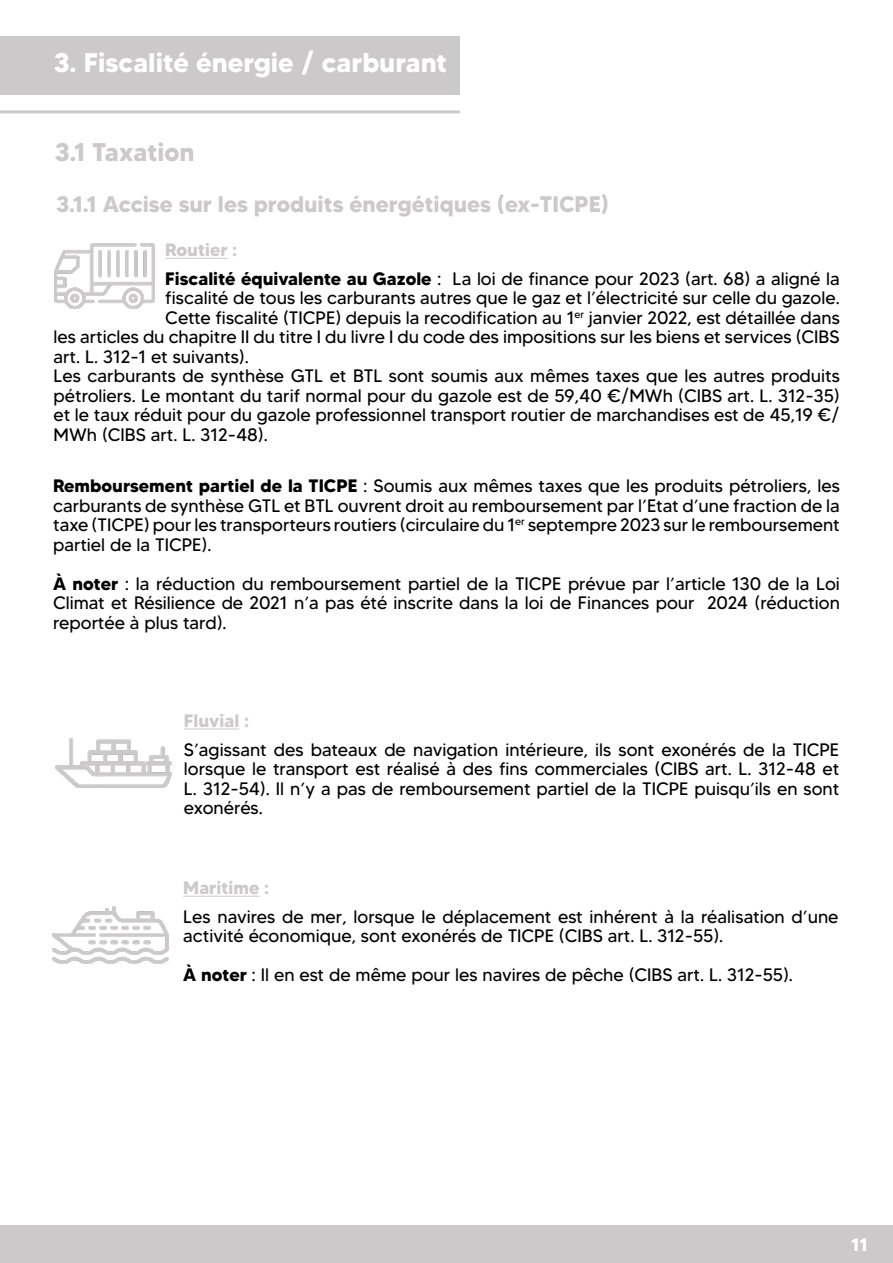
<style>
.page{position:relative;width:893px;height:1263px;background:#fff}
.page>*{position:absolute;margin:0;border:0;box-sizing:border-box;transform-origin:0 0}
.t1{font:700 27px "MADETOMMY";color:#fff}
.t2{font:700 25.5px "MADETOMMY";color:#cbc9c9}
.t3{font:700 22.5px "MADETOMMY";color:#cbc9c9}
.t4{font:18px/19.5px "MADETOMMY";color:#000;text-align:justify}
.t5{font:700 18px "MADETOMMY";color:#cbc9c9}
.t6{font:700 18px "MADETOMMY";color:#fff}
.s1{font-weight:700;color:#cbc9c9}
.s2{font-weight:700}
</style>
<div class="page">
<div style="left:0;top:1225px;width:893px;height:38px;background:#cbc9c9"></div>
<div style="left:0;top:36px;width:460px;height:58px;background:#cbc9c9"></div>
<hr style="left:0;top:110px;width:460px;height:3px;background:#cbc9c9">
<hr style="left:184px;top:728px;width:55px;height:1px;background:#cbc9c9">
<img style="left:56px;top:739px;width:116px;height:49px">
<hr style="left:183px;top:896px;width:77px;height:1px;background:#cbc9c9">
<img style="left:53px;top:906px;width:116px;height:58px">
<hr style="left:165px;top:258px;width:63px;height:1px;background:#cbc9c9">
<img style="left:54px;top:244px;width:101px;height:65px">
<h1 class="t1" style="left:54px;top:46px;width:395px">3. Fiscalité énergie / carburant</h1>
<h2 class="t2" style="left:55px;top:137px;width:141px">3.1 Taxation</h2>
<p class="t3" style="left:56px;top:190px;width:554px">3.1.1 Accise sur les produits énergétiques (ex-TICPE)</p>
<p class="t4" style="left:165px;top:236px;width:676px;line-height:28.5px"><span class="s1">Routier :<br></span><span class="s2">Fiscalité équivalente au Gazole</span> : La loi de finance pour 2023 (art. 68) a aligné la</p>
<p class="t4" style="left:165px;top:288px;width:676px">fiscalité de tous les carburants autres que le gaz et l’électricité sur celle du gazole.</p>
<p class="t4" style="left:165px;top:308px;width:676px">Cette fiscalité (TICPE) depuis la recodification au 1<sup>er</sup> janvier 2022, est détaillée dans</p>
<p class="t4" style="left:54px;top:327px;width:788px">les articles du chapitre II du titre I du livre I du code des impositions sur les biens et services (CIBS</p>
<p class="t4" style="left:54px;top:347px;width:197px">art. L. 312-1 et suivants).</p>
<p class="t4" style="left:54px;top:366px;width:788px">Les carburants de synthèse GTL et BTL sont soumis aux mêmes taxes que les autres produits</p>
<p class="t4" style="left:54px;top:386px;width:788px">pétroliers. Le montant du tarif normal pour du gazole est de 59,40 €/MWh (CIBS art. L. 312-35)</p>
<p class="t4" style="left:54px;top:405px;width:788px">et le taux réduit pour du gazole professionnel transport routier de marchandises est de 45,19 €/</p>
<p class="t4" style="left:54px;top:425px;width:216px">MWh (CIBS art. L. 312-48).</p>
<p class="t4" style="left:53px;top:476px;width:788px"><span class="s2">Remboursement partiel de la TICPE</span> : Soumis aux mêmes taxes que les produits pétroliers, les carburants de synthèse GTL et BTL ouvrent droit au remboursement par l’Etat d’une fraction de la taxe (TICPE) pour les transporteurs routiers (circulaire du 1<sup>er</sup> septempre 2023 sur le remboursement partiel de la TICPE).</p>
<p class="t4" style="left:53px;top:574px;width:788px"><span class="s2">À noter</span> : la réduction du remboursement partiel de la TICPE prévue par l’article 130 de la Loi Climat et Résilience de 2021 n’a pas été inscrite dans la loi de Finances pour 2024 (réduction reportée à plus tard).</p>
<p class="t5" style="left:184px;top:710px;width:67px">Fluvial :</p>
<p class="t4" style="left:184px;top:739px;width:657px">S’agissant des bateaux de navigation intérieure, ils sont exonérés de la TICPE lorsque le transport est réalisé à des fins commerciales (CIBS art. L. 312-48 et L. 312-54). Il n’y a pas de remboursement partiel de la TICPE puisqu’ils en sont exonérés.</p>
<p class="t5" style="left:183px;top:877px;width:87px">Maritime :</p>
<p class="t4" style="left:183px;top:907px;width:657px">Les navires de mer, lorsque le déplacement est inhérent à la réalisation d’une activité économique, sont exonérés de TICPE (CIBS art. L. 312-55).</p>
<p class="t4" style="left:183px;top:965px;width:611px"><span class="s2">À noter</span> : Il en est de même pour les navires de pêche (CIBS art. L. 312-55).</p>
<p class="t6" style="left:851px;top:1233px;width:18px">11</p>
</div>
